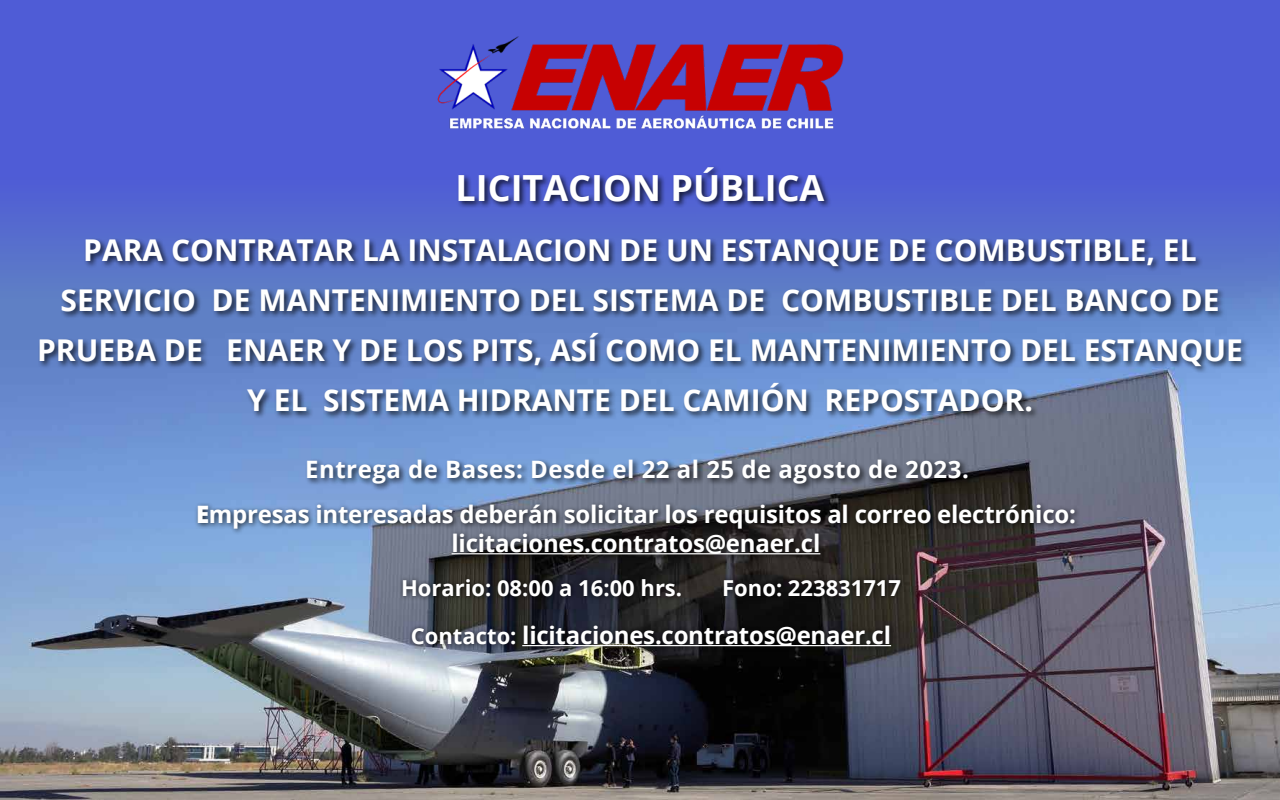
<style>
.page{position:relative;width:1280px;height:800px;background:#fff}
.page>*{position:absolute;margin:0;border:0;box-sizing:border-box;transform-origin:0 0}
.t1{font:700 36px "Open Sans";color:#fff}
.t2{font:700 30px/50px "Open Sans";color:#fff;text-align:center}
.t3{font:700 24px/45.2px "Open Sans";letter-spacing:-.01em;color:#fff;text-align:center}
.t4{font:700 22px "Open Sans";color:#fff}
.s1{font-weight:800}
.s2{font-size:22px}
</style>
<div class="page">
<div style="left:0;top:0;width:1280px;height:150px;background:#4f5cd6"></div>
<img style="left:0;top:150px;width:1280px;height:650px">
<div style="left:37px;top:165px;width:1212px;height:255px;background:#000;opacity:.75"></div>
<div style="left:305px;top:457px;width:671px;height:35px;background:#000;opacity:.75"></div>
<div style="left:194px;top:500px;width:887px;height:61px;background:#000;opacity:.75"></div>
<hr style="left:452px;top:553px;width:368px;height:1px;background:#fff">
<div style="left:398px;top:575px;width:508px;height:77px;background:#000;opacity:.75"></div>
<hr style="left:522px;top:645px;width:369px;height:1px;background:#fff">
<img style="left:431px;top:31px;width:420px;height:105px">
<p class="t1" style="left:456px;top:163px;width:370px">LICITACION PÚBLICA</p>
<p class="t2" style="left:37px;top:225px;width:1207px">PARA CONTRATAR LA INSTALACION DE UN ESTANQUE DE COMBUSTIBLE, EL SERVICIO DE MANTENIMIENTO DEL SISTEMA DE COMBUSTIBLE DEL BANCO DE PRUEBA DE ENAER Y DE LOS PITS, ASÍ COMO EL MANTENIMIENTO DEL ESTANQUE Y EL SISTEMA HIDRANTE DEL CAMIÓN REPOSTADOR.</p>
<p class="t3" style="left:196px;top:446px;width:881px">Entrega de Bases: Desde el 22 al 25 de agosto de 2023.<br><span class="s1">E</span>mpresas interesadas deberán solicitar los requisitos al correo electrónico:</p>
<p class="t3" style="left:452px;top:520px;width:370px">licitaciones.contratos@enaer.cl</p>
<p class="t4" style="left:401px;top:572px;width:283px">Horario: 08:00 a 16:00 hrs.</p>
<p class="t4" style="left:722px;top:572px;width:180px">Fono: 223831717</p>
<p class="t3" style="left:411px;top:612px;width:482px"><span class="s2">Contacto:</span> licitaciones.contratos@enaer.cl</p>
</div>
